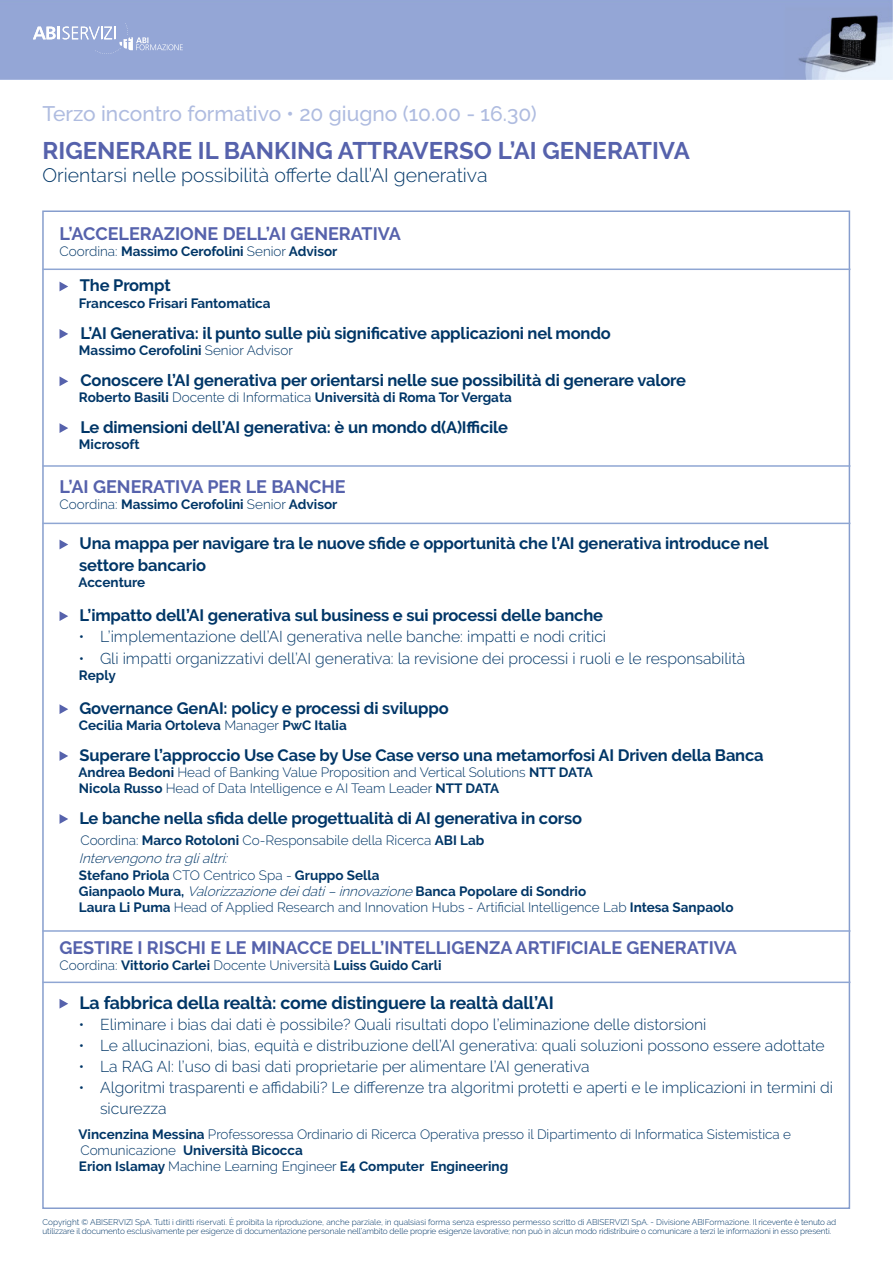
<style>
.page{position:relative;width:893px;height:1263px;background:#fff}
.page>*{position:absolute;margin:0;border:0;box-sizing:border-box;transform-origin:0 0}
.t1{font:700 24px "Raleway";color:#5662ac}
.t2{font:500 21px "Raleway";color:#afbce0}
.t3{font:300 19.5px "Raleway";color:#003667}
.t4{font:700 18px "Raleway";color:#5662ac}
.t5{font:700 17.7px "Raleway";letter-spacing:-.01em;color:#003667}
.t6{font:700 16.5px/21.6px "Raleway";letter-spacing:-.01em;color:#003667}
.t7{font:300 15.75px/21px "Raleway";color:#003667}
.t8{font:700 13.5px "Raleway";color:#003667}
.t9{font:300 13.5px/16.2px "Raleway";color:#003667}
.t10{font:italic 300 13.5px "Raleway";color:#003667}
.t11{font:300 8.25px/9px "Raleway";letter-spacing:-.01em;color:#003667}
.s1{font-weight:300}
.s2{font-weight:700}
.s3{font-weight:300;font-style:italic}
</style>
<div class="page">
<img style="left:0;top:0;width:893px;height:79px">
<svg style="left:33px;top:23px;width:150px;height:31px;background:#a3b2db"></svg>
<svg style="left:60px;top:282px;width:8px;height:9px"></svg>
<svg style="left:60px;top:329px;width:8px;height:10px"></svg>
<svg style="left:60px;top:376px;width:8px;height:10px"></svg>
<svg style="left:60px;top:423px;width:8px;height:10px"></svg>
<svg style="left:60px;top:540px;width:8px;height:9px"></svg>
<svg style="left:60px;top:611px;width:8px;height:10px"></svg>
<svg style="left:60px;top:704px;width:8px;height:10px"></svg>
<svg style="left:60px;top:751px;width:8px;height:10px"></svg>
<svg style="left:60px;top:814px;width:8px;height:10px"></svg>
<hr style="left:43px;top:269px;width:807px;height:1px;background:#8fa6d3">
<hr style="left:43px;top:523px;width:807px;height:1px;background:#8fa6d3">
<hr style="left:43px;top:981px;width:807px;height:2px;background:#8fa6d3">
<hr style="left:43px;top:465px;width:807px;height:2px;background:#8fa6d3">
<hr style="left:43px;top:930px;width:807px;height:2px;background:#8fa6d3">
<svg style="left:60px;top:999px;width:8px;height:9px"></svg>
<p class="t2" style="left:43px;top:102px;width:496px">Terzo incontro formativo • 20 giugno (10.00 - 16.30)</p>
<p class="t1" style="left:43px;top:137px;width:649px">RIGENERARE IL BANKING ATTRAVERSO L’AI GENERATIVA</p>
<p class="t3" style="left:43px;top:164px;width:446px">Orientarsi nelle possibilità offerte dall’AI generativa</p>
<p class="t4" style="left:60px;top:224px;width:343px">L’ACCELERAZIONE DELL’AI GENERATIVA</p>
<p class="t8" style="left:60px;top:244px;width:279px"><span class="s1">Coordina:</span> Massimo Cerofolini <span class="s1">Senior</span> Advisor</p>
<p class="t6" style="left:80px;top:275px;width:92px">The Prompt</p>
<p class="t8" style="left:79px;top:295px;width:193px">Francesco Frisari Fantomatica</p>
<p class="t6" style="left:80px;top:322px;width:532px">L’AI Generativa: il punto sulle più significative applicazioni nel mondo</p>
<p class="t8" style="left:79px;top:342px;width:216px">Massimo Cerofolini <span class="s1">Senior Advisor</span></p>
<p class="t6" style="left:80px;top:370px;width:607px">Conoscere l’AI generativa per orientarsi nelle sue possibilità di generare valore</p>
<p class="t8" style="left:79px;top:390px;width:434px">Roberto Basili <span class="s1">Docente di Informatica</span> Università di Roma Tor Vergata</p>
<p class="t6" style="left:80px;top:416px;width:429px">Le dimensioni dell’AI generativa: è un mondo d(A)Ifficile</p>
<p class="t8" style="left:79px;top:437px;width:62px">Microsoft</p>
<p class="t4" style="left:60px;top:476px;width:288px">L’AI GENERATIVA PER LE BANCHE</p>
<p class="t8" style="left:60px;top:497px;width:279px"><span class="s1">Coordina:</span> Massimo Cerofolini <span class="s1">Senior</span> Advisor</p>
<p class="t6" style="left:79px;top:533px;width:691px">Una mappa per navigare tra le nuove sfide e opportunità che l’AI generativa introduce nel settore bancario</p>
<p class="t8" style="left:79px;top:575px;width:68px">Accenture</p>
<p class="t6" style="left:79px;top:604px;width:525px">L’impatto dell’AI generativa sul business e sui processi delle banche</p>
<p class="t7" style="left:79px;top:626px;width:529px">• L’implementazione dell’AI generativa nelle banche: impatti e nodi critici</p>
<p class="t7" style="left:79px;top:647px;width:668px">• Gli impatti organizzativi dell’AI generativa: la revisione dei processi i ruoli e le responsabilità</p>
<p class="t8" style="left:79px;top:667px;width:38px">Reply</p>
<p class="t6" style="left:79px;top:697px;width:371px">Governance GenAI: policy e processi di sviluppo</p>
<p class="t8" style="left:79px;top:718px;width:269px">Cecilia Maria Ortoleva <span class="s1">Manager</span> PwC Italia</p>
<p class="t6" style="left:79px;top:744px;width:686px">Superare l’approccio Use Case by Use Case verso una metamorfosi AI Driven della Banca</p>
<p class="t9" style="left:79px;top:764px;width:516px"><span class="s2">Andrea Bedoni</span> Head of Banking Value Proposition and Vertical Solutions <span class="s2">NTT DATA</span></p>
<p class="t9" style="left:79px;top:780px;width:422px"><span class="s2">Nicola Russo</span> Head of Data Intelligence e AI Team Leader <span class="s2">NTT DATA</span></p>
<p class="t6" style="left:79px;top:807px;width:504px">Le banche nella sfida delle progettualità di AI generativa in corso</p>
<p class="t9" style="left:80px;top:832px;width:406px">Coordina: <span class="s2">Marco Rotoloni</span> Co-Responsabile della Ricerca <span class="s2">ABI Lab</span></p>
<p class="t10" style="left:79px;top:851px;width:154px">Intervengono traglialtri:</p>
<p class="t8" style="left:79px;top:867px;width:302px">Stefano Priola <span class="s1">CTO Centrico Spa -</span> Gruppo Sella</p>
<p class="t8" style="left:79px;top:883px;width:509px">Gianpaolo Mura, <span class="s3">Valorizzazione deidati–innovazione</span>Banca Popolare di Sondrio</p>
<p class="t9" style="left:79px;top:899px;width:656px"><span class="s2">Laura Li Puma</span> Head of Applied Research and Innovation Hubs - Artificial Intelligence Lab <span class="s2">Intesa Sanpaolo</span></p>
<p class="t4" style="left:60px;top:938px;width:679px">GESTIRE I RISCHI E LE MINACCE DELL’INTELLIGENZA ARTIFICIALE GENERATIVA</p>
<p class="t8" style="left:60px;top:958px;width:383px"><span class="s1">Coordina:</span> Vittorio Carlei <span class="s1">Docente Università</span> Luiss Guido Carli</p>
<p class="t5" style="left:79px;top:992px;width:476px">La fabbrica della realtà: come distinguere la realtà dall’AI</p>
<p class="t7" style="left:79px;top:1013px;width:629px">• Eliminare i bias dai dati è possibile? Quali risultati dopo l’eliminazione delle distorsioni</p>
<p class="t7" style="left:79px;top:1034px;width:747px">• Le allucinazioni, bias, equità e distribuzione dell’AI generativa: quali soluzioni possono essere adottate</p>
<p class="t7" style="left:79px;top:1055px;width:512px">• La RAG AI: l’uso di basi dati proprietarie per alimentare l’AI generativa</p>
<p class="t7" style="left:100px;top:1076px;width:734px;text-indent:-21px">• Algoritmi trasparenti e affidabili? Le differenze tra algoritmi protetti e aperti e le implicazioni in termini di sicurezza</p>
<p class="t9" style="left:79px;top:1126px;width:714px"><span class="s2">Vincenzina Messina</span> Professoressa Ordinario di Ricerca Operativa presso il Dipartimento di Informatica Sistemistica e<br>Comunicazione <span class="s2">Università Bicocca</span></p>
<p class="t8" style="left:79px;top:1159px;width:431px">Erion Islamay <span class="s1">Machine Learning Engineer</span> E4 Computer Engineering</p>
<p class="t11" style="left:43px;top:1217px;width:795px">Copyright © ABISERVIZI SpA. Tutti i diritti riservati. È proibita la riproduzione, anche parziale, in qualsiasi forma senza espresso permesso scritto di ABISERVIZI SpA. - Divisione ABIFormazione. Il ricevente è tenuto ad utilizzare il documento esclusivamente per esigenze di documentazione personale nell’ambito delle proprie esigenze lavorative; non può in alcun modo ridistribuire o comunicare a terzi le informazioni in esso presenti.</p>
</div>
